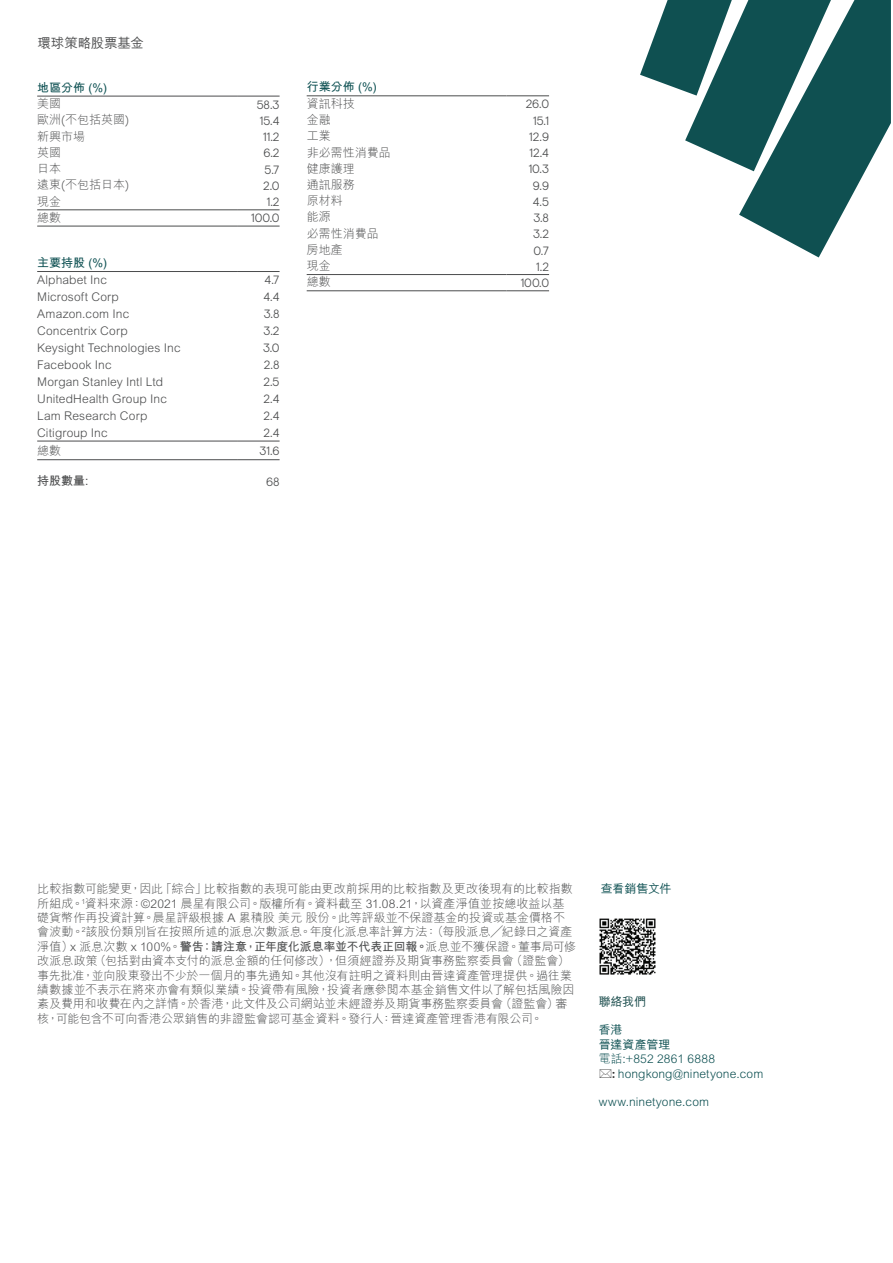
<style>
.page{position:relative;width:893px;height:1263px;background:#fff}
.page>*{position:absolute;margin:0;border:0;box-sizing:border-box;transform-origin:0 0}
.t1{font:500 13.5px "M Hei HK";letter-spacing:-.015em;color:#4b4c4d}
.t2{font:300 12px/14.4px "M Hei HK";color:#4b4c4d}
.t3{font:300 12px "Ninety One Visuelt";color:#4b4c4d}
.t4{font:300 12px/14.4px "M Hei HK";letter-spacing:.01em;color:#0c4f51}
.t5{font:700 12px "M Hei HK";color:#0c4f51}
.t6{font:500 12px/14.4px "M Hei HK";letter-spacing:-.015em;color:#0c4f51}
.t7{font:700 12px "M Hei HK";color:#4b4c4d}
.t8{font:500 12px "M Hei HK";color:#154848}
.s1{font-weight:700}
.s2{font-family:"Ninety One Visuelt";font-weight:500;color:#242424}
</style>
<div class="page">
<hr style="left:37px;top:96px;width:200px;height:1px;background:#4b4c4d">
<hr style="left:237px;top:96px;width:43px;height:1px;background:#4b4c4d">
<hr style="left:37px;top:210px;width:200px;height:1px;background:#4b4c4d">
<hr style="left:237px;top:210px;width:43px;height:1px;background:#4b4c4d">
<hr style="left:37px;top:226px;width:200px;height:1px;background:#4b4c4d">
<hr style="left:237px;top:226px;width:43px;height:1px;background:#4b4c4d">
<hr style="left:37px;top:441px;width:200px;height:1px;background:#4b4c4d">
<hr style="left:237px;top:441px;width:43px;height:1px;background:#4b4c4d">
<hr style="left:37px;top:459px;width:200px;height:1px;background:#4b4c4d">
<hr style="left:237px;top:459px;width:43px;height:1px;background:#4b4c4d">
<hr style="left:37px;top:271px;width:200px;height:1px;background:#4b4c4d">
<hr style="left:237px;top:271px;width:43px;height:1px;background:#4b4c4d">
<hr style="left:307px;top:96px;width:200px;height:1px;background:#4b4c4d">
<hr style="left:507px;top:96px;width:42px;height:1px;background:#4b4c4d">
<hr style="left:307px;top:274px;width:200px;height:1px;background:#4b4c4d">
<hr style="left:507px;top:274px;width:42px;height:1px;background:#4b4c4d">
<hr style="left:307px;top:291px;width:200px;height:1px;background:#4b4c4d">
<hr style="left:507px;top:291px;width:42px;height:1px;background:#4b4c4d">
<img style="left:599px;top:918px;width:57px;height:57px">
<svg style="left:640px;top:0;width:251px;height:257px"></svg>
<p class="t1" style="left:37px;top:33px;width:108px">環球策略股票基金</p>
<p class="t5" style="left:37px;top:79px;width:71px">地區分佈 (%)</p>
<p class="t2" style="left:37px;top:96px;width:25px">美國</p>
<p class="t3" style="left:257px;top:97px;width:24px">58.3</p>
<p class="t2" style="left:37px;top:112px;width:93px">歐洲(不包括英國)</p>
<p class="t3" style="left:260px;top:114px;width:21px">15.4</p>
<p class="t2" style="left:37px;top:129px;width:49px">新興市場</p>
<p class="t3" style="left:263px;top:130px;width:18px">11.2</p>
<p class="t2" style="left:37px;top:145px;width:25px">英國</p>
<p class="t3" style="left:263px;top:146px;width:18px">6.2</p>
<p class="t2" style="left:37px;top:161px;width:25px">日本</p>
<p class="t3" style="left:265px;top:162px;width:16px">5.7</p>
<p class="t2" style="left:37px;top:177px;width:93px">遠東(不包括日本)</p>
<p class="t3" style="left:263px;top:179px;width:18px">2.0</p>
<p class="t2" style="left:37px;top:194px;width:25px">現金</p>
<p class="t3" style="left:267px;top:195px;width:14px">1.2</p>
<p class="t2" style="left:37px;top:210px;width:25px">總數</p>
<p class="t3" style="left:251px;top:211px;width:30px">100.0</p>
<p class="t5" style="left:37px;top:254px;width:71px">主要持股 (%)</p>
<p class="t2" style="left:37px;top:272px;width:71px">Alphabet Inc</p>
<p class="t3" style="left:265px;top:273px;width:17px">4.7</p>
<p class="t2" style="left:37px;top:289px;width:83px">Microsoft Corp</p>
<p class="t3" style="left:263px;top:290px;width:18px">4.4</p>
<p class="t2" style="left:37px;top:306px;width:94px">Amazon.com Inc</p>
<p class="t3" style="left:264px;top:307px;width:17px">3.8</p>
<p class="t2" style="left:37px;top:323px;width:92px">Concentrix Corp</p>
<p class="t3" style="left:264px;top:324px;width:17px">3.2</p>
<p class="t2" style="left:37px;top:340px;width:145px">Keysight Technologies Inc</p>
<p class="t3" style="left:263px;top:341px;width:18px">3.0</p>
<p class="t2" style="left:37px;top:357px;width:76px">Facebook Inc</p>
<p class="t3" style="left:264px;top:358px;width:17px">2.8</p>
<p class="t2" style="left:37px;top:374px;width:128px">Morgan Stanley Intl Ltd</p>
<p class="t3" style="left:263px;top:375px;width:18px">2.5</p>
<p class="t2" style="left:37px;top:391px;width:131px">UnitedHealth Group Inc</p>
<p class="t3" style="left:264px;top:392px;width:18px">2.4</p>
<p class="t2" style="left:37px;top:408px;width:112px">Lam Research Corp</p>
<p class="t3" style="left:264px;top:409px;width:18px">2.4</p>
<p class="t2" style="left:37px;top:425px;width:72px">Citigroup Inc</p>
<p class="t3" style="left:264px;top:426px;width:18px">2.4</p>
<p class="t2" style="left:37px;top:443px;width:25px">總數</p>
<p class="t3" style="left:259px;top:444px;width:22px">31.6</p>
<p class="t7" style="left:37px;top:472px;width:53px">持股數量:</p>
<p class="t3" style="left:266px;top:474px;width:15px">68</p>
<p class="t5" style="left:307px;top:78px;width:71px">行業分佈 (%)</p>
<p class="t2" style="left:307px;top:96px;width:49px">資訊科技</p>
<p class="t3" style="left:526px;top:97px;width:25px">26.0</p>
<p class="t2" style="left:307px;top:112px;width:25px">金融</p>
<p class="t3" style="left:533px;top:113px;width:17px">15.1</p>
<p class="t2" style="left:307px;top:128px;width:25px">工業</p>
<p class="t3" style="left:529px;top:130px;width:21px">12.9</p>
<p class="t2" style="left:307px;top:145px;width:86px">非必需性消費品</p>
<p class="t3" style="left:529px;top:146px;width:21px">12.4</p>
<p class="t2" style="left:307px;top:161px;width:49px">健康護理</p>
<p class="t3" style="left:529px;top:162px;width:22px">10.3</p>
<p class="t2" style="left:307px;top:177px;width:49px">通訊服務</p>
<p class="t3" style="left:533px;top:178px;width:18px">9.9</p>
<p class="t2" style="left:307px;top:193px;width:37px">原材料</p>
<p class="t3" style="left:533px;top:195px;width:18px">4.5</p>
<p class="t2" style="left:307px;top:209px;width:25px">能源</p>
<p class="t3" style="left:533px;top:211px;width:17px">3.8</p>
<p class="t2" style="left:307px;top:226px;width:73px">必需性消費品</p>
<p class="t3" style="left:533px;top:227px;width:17px">3.2</p>
<p class="t2" style="left:307px;top:242px;width:37px">房地產</p>
<p class="t3" style="left:534px;top:243px;width:17px">0.7</p>
<p class="t2" style="left:307px;top:258px;width:25px">現金</p>
<p class="t3" style="left:536px;top:260px;width:14px">1.2</p>
<p class="t2" style="left:307px;top:274px;width:25px">總數</p>
<p class="t3" style="left:521px;top:276px;width:30px">100.0</p>
<p class="t2" style="left:37px;top:881px;width:540px">比較指數可能變更，因此「綜合」比較指數的表現可能由更改前採用的比較指數及更改後現有的比較指數所組成。<sup>1</sup>資料來源：©2021 晨星有限公司。版權所有。資料截至 31.08.21，以資產淨值並按總收益以基礎貨幣作再投資計算。晨星評級根據 A 累積股 美元 股份。此等評級並不保證基金的投資或基金價格不會波動。<sup>2</sup>該股份類別旨在按照所述的派息次數派息。年度化派息率計算方法：（每股派息╱紀錄日之資產淨值）x 派息次數 x 100%。<span class="s1">警告：請注意，正年度化派息率並不代表正回報。</span>派息並不獲保證。董事局可修改派息政策（包括對由資本支付的派息金額的任何修改），但須經證券及期貨事務監察委員會（證監會）事先批准，並向股東發出不少於一個月的事先通知。其他沒有註明之資料則由晉達資產管理提供。過往業績數據並不表示在將來亦會有類似業績。投資帶有風險，投資者應參閱本基金銷售文件以了解包括風險因素及費用和收費在內之詳情。於香港，此文件及公司網站並未經證券及期貨事務監察委員會（證監會）審核，可能包含不可向香港公眾銷售的非證監會認可基金資料。發行人：晉達資產管理香港有限公司。</p>
<p class="t6" style="left:601px;top:881px;width:72px">查看銷售文件</p>
<p class="t8" style="left:599px;top:992px;width:49px">聯絡我們</p>
<p class="t6" style="left:599px;top:1022px;width:73px">香港<br>晉達資產管理</p>
<p class="t4" style="left:612px;top:1051px;width:153px;text-indent:-14px">電話:+852 2861 6888<br><span class="s2">:</span> hongkong@ninetyone.com</p>
<p class="t4" style="left:599px;top:1094px;width:112px">www.ninetyone.com</p>
</div>
